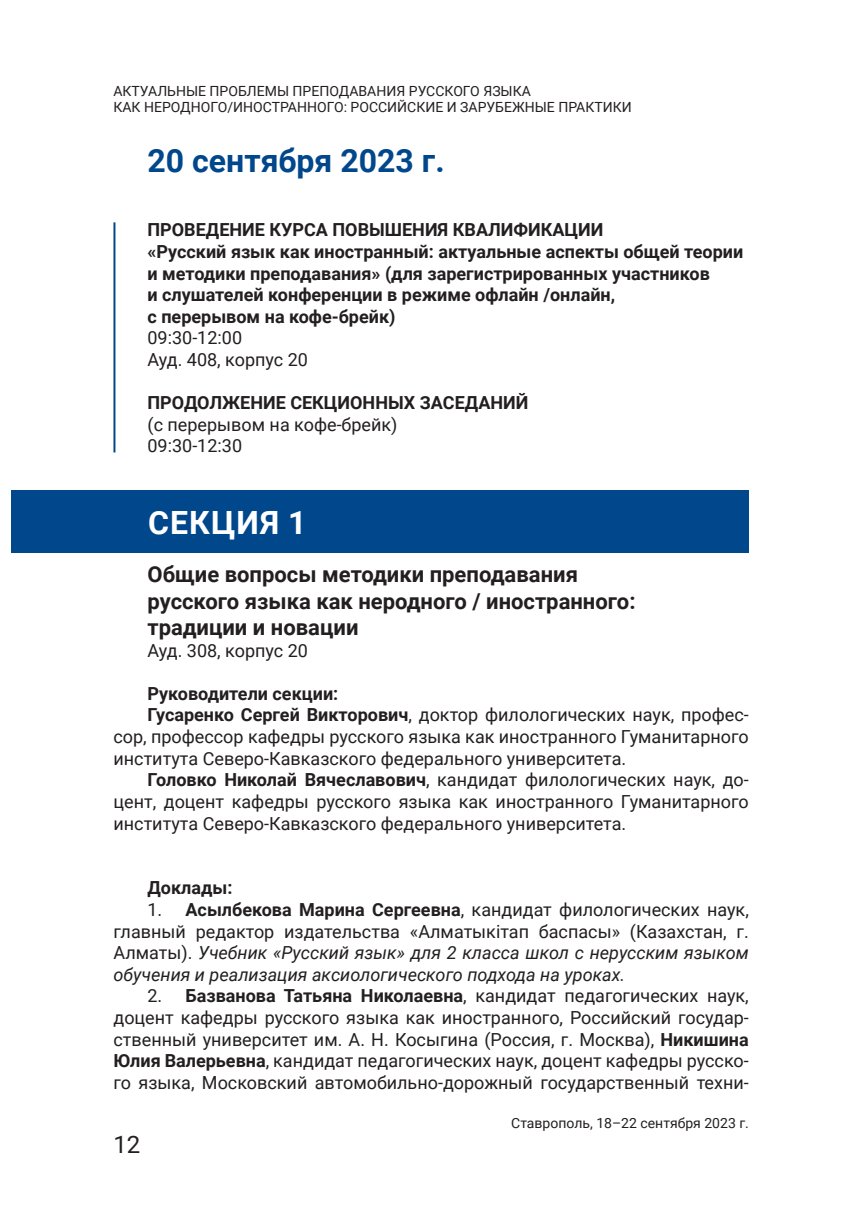
<style>
.page{position:relative;width:851px;height:1214px;background:#fff}
.page>*{position:absolute;margin:0;border:0;box-sizing:border-box;transform-origin:0 0}
.t1{font:700 32px "Roboto";color:#01478c}
.t2{font:700 32px "Roboto";letter-spacing:.035em;color:#fff}
.t3{font:24px "Roboto";color:#231f20}
.t4{font:700 22px/26.4px "Roboto";color:#231f20}
.t5{font:18px/21.6px "Roboto";color:#231f20}
.t6{font:700 18px/21.6px "Roboto";color:#231f20}
.t7{font:italic 18px/21.6px "Roboto";color:#231f20;text-align:justify}
.t8{font:14px/16.8px "Roboto";color:#231f20}
.s1{font-weight:700}
.s2{font-style:normal}
.s3{font-weight:700;font-style:normal}
</style>
<div class="page">
<div style="left:11px;top:490px;width:737px;height:63px;background:#01478c"></div>
<hr style="left:113px;top:222px;width:2px;height:230px;background:#01478c">
<p class="t8" style="left:113px;top:82px;width:519px">АКТУАЛЬНЫЕ ПРОБЛЕМЫ ПРЕПОДАВАНИЯ РУССКОГО ЯЗЫКА<br>КАК НЕРОДНОГО/ИНОСТРАННОГО: РОССИЙСКИЕ И ЗАРУБЕЖНЫЕ ПРАКТИКИ</p>
<h1 class="t1" style="left:147px;top:138px;width:299px">20 сентября 2023 г.</h1>
<p class="t6" style="left:147px;top:218px;width:597px">ПРОВЕДЕНИЕ КУРСА ПОВЫШЕНИЯ КВАЛИФИКАЦИИ<br>«Русский язык как иностранный: актуальные аспекты общей теории и методики преподавания» (для зарегистрированных участников<br>и слушателей конференции в режиме офлайн /онлайн,<br>с перерывом на кофе-брейк)</p>
<p class="t5" style="left:147px;top:326px;width:162px">09:30-12:00<br>Ауд. 408, корпус 20</p>
<p class="t6" style="left:147px;top:391px;width:382px">ПРОДОЛЖЕНИЕ СЕКЦИОННЫХ ЗАСЕДАНИЙ</p>
<p class="t5" style="left:147px;top:413px;width:251px">(с перерывом на кофе-брейк)<br>09:30-12:30</p>
<h1 class="t2" style="left:148px;top:500px;width:160px">СЕКЦИЯ 1</h1>
<p class="t4" style="left:147px;top:560px;width:489px">Общие вопросы методики преподавания русского языка как неродного / иностранного: традиции и новации</p>
<p class="t5" style="left:147px;top:638px;width:162px">Ауд. 308, корпус 20</p>
<p class="t6" style="left:147px;top:682px;width:192px">Руководители секции:</p>
<p class="t5" style="left:147px;top:703px;width:602px"><span class="s1">Гусаренко Сергей Викторович</span>, доктор филологических наук, профес-</p>
<p class="t5" style="left:113px;top:725px;width:636px">сор, профессор кафедры русского языка как иностранного Гуманитарного</p>
<p class="t5" style="left:113px;top:746px;width:514px">института Северо-Кавказского федерального университета.</p>
<p class="t5" style="left:147px;top:768px;width:602px"><span class="s1">Головко Николай Вячеславович</span>, кандидат филологических наук, до-</p>
<p class="t5" style="left:113px;top:790px;width:636px">цент, доцент кафедры русского языка как иностранного Гуманитарного</p>
<p class="t5" style="left:113px;top:811px;width:514px">института Северо-Кавказского федерального университета.</p>
<p class="t6" style="left:147px;top:876px;width:86px">Доклады:</p>
<p class="t7" style="left:113px;top:898px;width:636px;text-indent:34px"><span class="s2">1.</span> <span class="s3">Асылбекова Марина Сергеевна</span><span class="s2">, кандидат филологических наук, главный редактор издательства «Алматыкiтап баспасы» (Казахстан, г.<br>Алматы).</span> Учебник «Русский язык» для 2 класса школ с нерусским языком обучения и реализация аксиологического подхода на уроках.</p>
<p class="t5" style="left:113px;top:984px;width:636px;text-align:justify;text-indent:34px">2. <span class="s1">Базванова Татьяна Николаевна</span>, кандидат педагогических наук, доцент кафедры русского языка как иностранного, Российский государ&shy;ственный университет им. А. Н. Косыгина (Россия, г. Москва), <span class="s1">Никишина Юлия Валерьевна</span>, кандидат педагогических наук, доцент кафедры русско&shy;го языка, Московский автомобильно-дорожный государственный техни-</p>
<h2 class="t3" style="left:113px;top:1127px;width:28px">12</h2>
<p class="t8" style="left:511px;top:1113px;width:239px">Ставрополь, 18–22 сентября 2023 г.</p>
</div>
